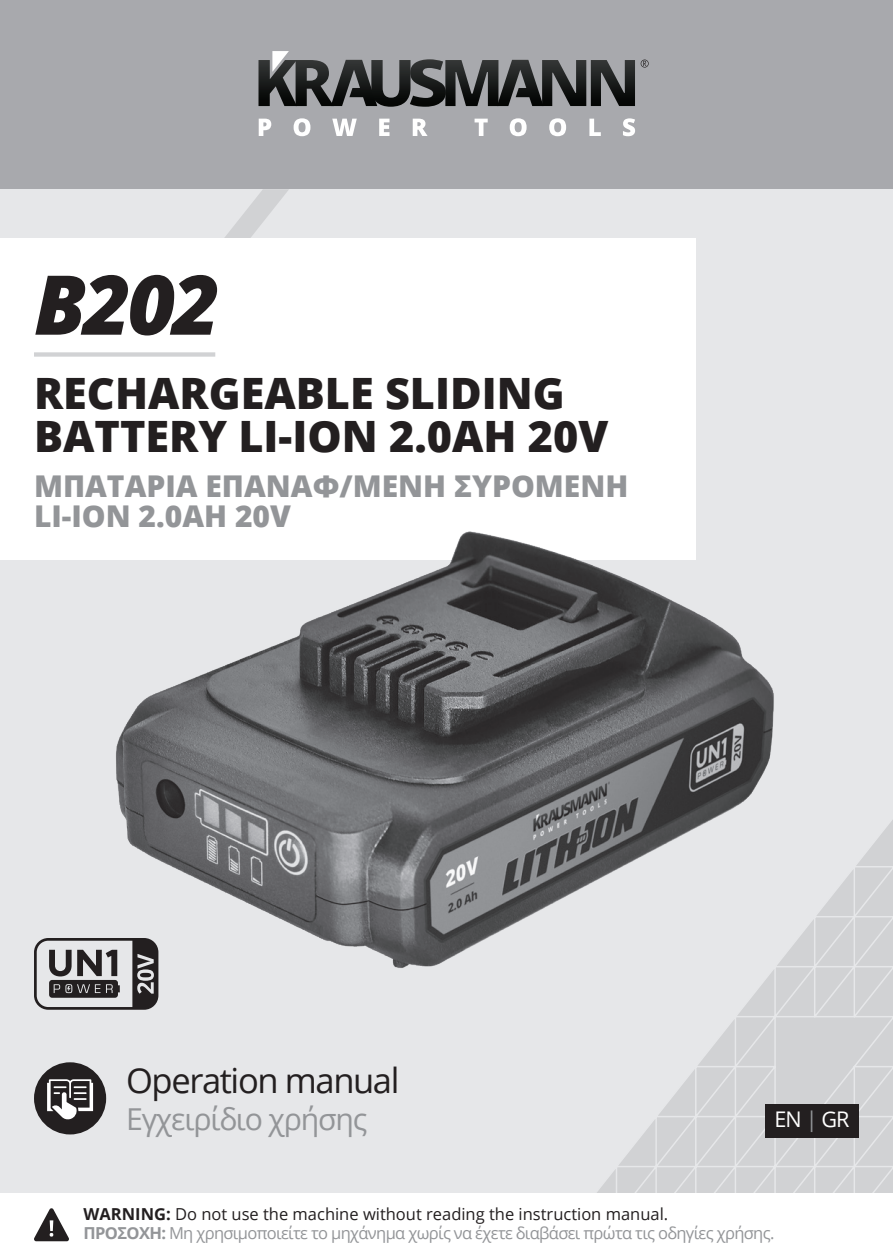
<style>
.page{position:relative;width:893px;height:1259px;background:#e6e7e9}
.page>*{position:absolute;margin:0;border:0;box-sizing:border-box;transform-origin:0 0}
.t1{font:italic 800 82.5px "Open Sans";color:#231f20}
.t2{font:800 43.2px/43.5px "Open Sans";color:#231f20}
.t3{font:34.5px "Open Sans";letter-spacing:-.04em;color:#231f20}
.t4{font:30.3px "Open Sans";letter-spacing:-.04em;color:#939598}
.t5{font:800 30px/30px "Open Sans";color:#939598}
.t6{font:21.6px "Open Sans";color:#fff}
.t7{font:16.5px/19.8px "Open Sans";letter-spacing:-.04em;color:#939598}
.t8{font:15px "Open Sans";letter-spacing:-.04em;color:#6c6d70}
.s1{color:#939598}
.s2{font-weight:700;color:#231f20}
.s3{color:#231f20}
.s4{font-weight:700}
.s5{font-size:15px;color:#6c6d70}
</style>
<div class="page">
<svg style="left:597px;top:820px;width:296px;height:373px"></svg>
<svg style="left:0;top:189px;width:289px;height:50px"></svg>
<div style="left:0;top:0;width:893px;height:188px;background:#a8a9ad"></div>
<div style="left:765px;top:1104px;width:94px;height:33px;background:#231f20"></div>
<div style="left:0;top:1193px;width:893px;height:66px;background:#fff"></div>
<svg style="left:34px;top:1208px;width:35px;height:33px"></svg>
<div style="left:34px;top:1062px;width:72px;height:72px;background:#231f20;border-radius:50%"></div>
<svg style="left:47px;top:1079px;width:46px;height:40px"></svg>
<svg style="left:641px;top:60px;width:8px;height:8px"></svg>
<svg style="left:641px;top:60px;width:7px;height:7px"></svg>
<svg style="left:643px;top:61px;width:3px;height:5px"></svg>
<svg style="left:259px;top:119px;width:12px;height:17px"></svg>
<svg style="left:294px;top:118px;width:16px;height:18px"></svg>
<svg style="left:332px;top:119px;width:25px;height:17px"></svg>
<svg style="left:379px;top:119px;width:10px;height:17px"></svg>
<svg style="left:413px;top:119px;width:15px;height:17px"></svg>
<svg style="left:475px;top:119px;width:13px;height:17px"></svg>
<svg style="left:510px;top:118px;width:17px;height:18px"></svg>
<svg style="left:549px;top:118px;width:17px;height:18px"></svg>
<svg style="left:589px;top:119px;width:12px;height:17px"></svg>
<svg style="left:623px;top:118px;width:12px;height:18px"></svg>
<svg style="left:258px;top:51px;width:377px;height:56px"></svg>
<div style="left:0;top:239px;width:695px;height:321px;background:#fff"></div>
<div style="left:34px;top:352px;width:181px;height:5px;background:#d1d2d4"></div>
<img style="left:116px;top:519px;width:666px;height:470px">
<svg style="left:34px;top:938px;width:124px;height:71px"></svg>
<h1 class="t1" style="left:34px;top:242px;width:187px">B202</h1>
<h2 class="t2" style="left:34px;top:369px;width:576px">RECHARGEABLE SLIDING<br>BATTERY LI-ION 2.0AH 20V</h2>
<h3 class="t5" style="left:34px;top:470px;width:596px">ΜΠΑΤΑΡΊΑ ΕΠΑΝΑΦ/ΜΕΝΗ ΣΥΡΌΜΕΝΗ<br>LI-ION 2.0AH 20V</h3>
<h3 class="t3" style="left:126px;top:1057px;width:275px">Operation manual</h3>
<h3 class="t4" style="left:126px;top:1098px;width:243px">Εγχειρίδιο χρήσης</h3>
<h3 class="t6" style="left:774px;top:1104px;width:77px">EN <span class="s1">|</span> GR</h3>
<p class="t7" style="left:84px;top:1203px;width:726px"><span class="s2">WARNING:</span> <span class="s3">Do not use the machine without reading the instruction manual.<br></span><span class="s4">ΠΡΟΣΟΧΗ:</span> Μη χρησιμοποιείτε το μηχάνημα χωρίς να έχετε διαβάσει πρώτα τις οδηγίες χρήσης.<span class="s5">B202</span></p>
<p class="t8" style="left:86px;top:1222px;width:193px">KRAUSMANN POWER TOOLS</p>
</div>
